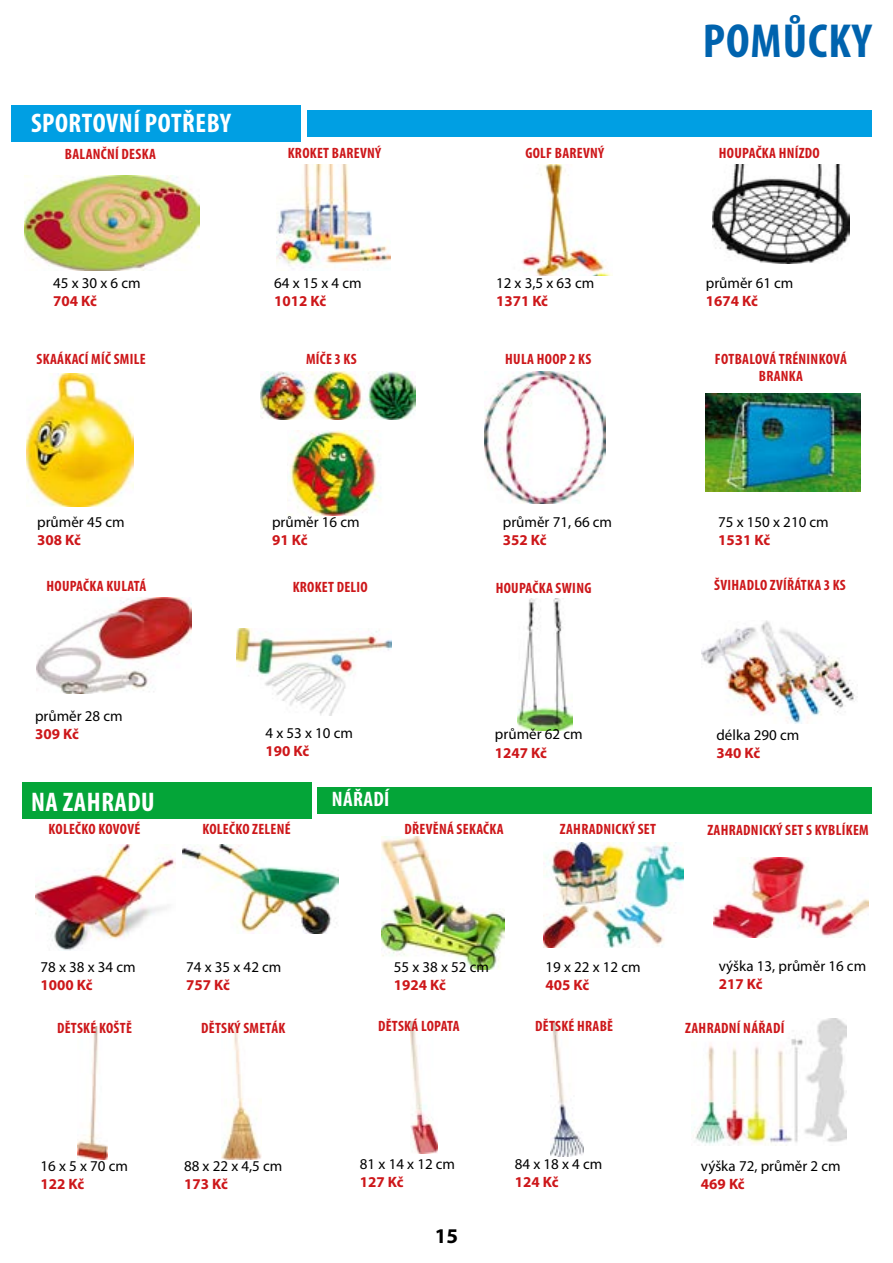
<style>
.page{position:relative;width:893px;height:1263px;background:#fff}
.page>*{position:absolute;margin:0;border:0;box-sizing:border-box;transform-origin:0 0}
.t1{font:700 condensed 48px "Myriad Pro";letter-spacing:.02em;color:#0063ae}
.t2{font:700 condensed 27px "Myriad Pro";letter-spacing:.02em;color:#fff}
.t3{font:700 condensed 21px "Myriad Pro";letter-spacing:.02em;color:#fff}
.t4{font:700 21px "Myriad Pro";color:#000}
.t5{font:700 condensed 15px/16.5px "Myriad Pro";letter-spacing:.02em;color:#cd171a;text-align:center}
.t6{font:15px "Myriad Pro";color:#000}
.t7{font:700 15px "Myriad Pro";color:#cd171a}
</style>
<div class="page">
<img style="left:381px;top:836px;width:124px;height:134px">
<div style="left:317px;top:787px;width:555px;height:26px;background:#04a538"></div>
<div style="left:12px;top:105px;width:289px;height:36px;background:#009fe3"></div>
<div style="left:22px;top:782px;width:289px;height:37px;background:#04a538"></div>
<img style="left:27px;top:374px;width:107px;height:132px">
<img style="left:36px;top:597px;width:155px;height:97px">
<img style="left:276px;top:164px;width:114px;height:105px">
<img style="left:521px;top:164px;width:91px;height:111px">
<img style="left:260px;top:372px;width:156px;height:48px">
<img style="left:287px;top:430px;width:94px;height:86px">
<img style="left:485px;top:372px;width:120px;height:132px">
<img style="left:713px;top:164px;width:136px;height:99px">
<img style="left:705px;top:393px;width:156px;height:98px">
<img style="left:702px;top:620px;width:153px;height:104px">
<img style="left:25px;top:176px;width:174px;height:94px">
<img style="left:36px;top:845px;width:140px;height:105px">
<img style="left:78px;top:1027px;width:29px;height:132px">
<img style="left:551px;top:1024px;width:33px;height:132px">
<img style="left:221px;top:1027px;width:40px;height:132px">
<img style="left:410px;top:1021px;width:27px;height:132px">
<img style="left:714px;top:858px;width:155px;height:80px">
<img style="left:544px;top:843px;width:139px;height:105px">
<img style="left:691px;top:1018px;width:155px;height:128px">
<img style="left:183px;top:845px;width:155px;height:89px">
<img style="left:236px;top:629px;width:156px;height:86px">
<img style="left:517px;top:598px;width:55px;height:133px">
<div style="left:307px;top:111px;width:565px;height:26px;background:#009fe3"></div>
<h1 class="t1" style="left:703px;top:15px;width:170px">POMŮCKY</h1>
<h2 class="t2" style="left:31px;top:108px;width:202px">SPORTOVNÍ POTŘEBY</h2>
<p class="t5" style="left:65px;top:145px;width:92px">BALANČNÍ DESKA</p>
<p class="t5" style="left:288px;top:145px;width:95px">KROKET BAREVNÝ</p>
<p class="t5" style="left:525px;top:145px;width:80px">GOLF BAREVNÝ</p>
<p class="t5" style="left:719px;top:145px;width:102px">HOUPAČKA HNÍZDO</p>
<p class="t6" style="left:53px;top:274px;width:89px">45 x 30 x 6 cm</p>
<p class="t7" style="left:53px;top:292px;width:45px">704 Kč</p>
<p class="t6" style="left:274px;top:274px;width:89px">64 x 15 x 4 cm</p>
<p class="t7" style="left:274px;top:292px;width:54px">1012 Kč</p>
<p class="t6" style="left:496px;top:274px;width:100px">12 x 3,5 x 63 cm</p>
<p class="t7" style="left:496px;top:292px;width:54px">1371 Kč</p>
<p class="t6" style="left:706px;top:274px;width:89px">průměr 61 cm</p>
<p class="t7" style="left:706px;top:292px;width:54px">1674 Kč</p>
<p class="t5" style="left:36px;top:351px;width:111px">SKAÁKACÍ MÍČ SMILE</p>
<p class="t5" style="left:306px;top:351px;width:52px">MÍČE 3 KS</p>
<p class="t5" style="left:505px;top:351px;width:87px">HULA HOOP 2 KS</p>
<p class="t5" style="left:715px;top:351px;width:133px">FOTBALOVÁ TRÉNINKOVÁ<br>BRANKA</p>
<p class="t6" style="left:37px;top:514px;width:89px">průměr 45 cm</p>
<p class="t7" style="left:37px;top:531px;width:45px">308 Kč</p>
<p class="t6" style="left:272px;top:514px;width:89px">průměr 16 cm</p>
<p class="t7" style="left:272px;top:531px;width:37px">91 Kč</p>
<p class="t6" style="left:503px;top:514px;width:111px">průměr 71, 66 cm</p>
<p class="t7" style="left:503px;top:531px;width:45px">352 Kč</p>
<p class="t6" style="left:718px;top:514px;width:112px">75 x 150 x 210 cm</p>
<p class="t7" style="left:718px;top:531px;width:54px">1531 Kč</p>
<p class="t5" style="left:46px;top:578px;width:101px">HOUPAČKA KULATÁ</p>
<p class="t5" style="left:714px;top:577px;width:133px">ŠVIHADLO ZVÍŘÁTKA 3 KS</p>
<p class="t5" style="left:293px;top:579px;width:77px">KROKET DELIO</p>
<p class="t5" style="left:496px;top:580px;width:97px">HOUPAČKA SWING</p>
<p class="t6" style="left:35px;top:708px;width:89px">průměr 28 cm</p>
<p class="t7" style="left:35px;top:725px;width:45px">309 Kč</p>
<p class="t6" style="left:716px;top:727px;width:84px">délka 290 cm</p>
<p class="t7" style="left:716px;top:745px;width:45px">340 Kč</p>
<p class="t6" style="left:266px;top:725px;width:89px">4 x 53 x 10 cm</p>
<p class="t7" style="left:266px;top:743px;width:45px">190 Kč</p>
<p class="t6" style="left:495px;top:726px;width:89px">průměr 62 cm</p>
<p class="t7" style="left:495px;top:744px;width:54px">1247 Kč</p>
<h2 class="t2" style="left:31px;top:787px;width:125px">NA ZAHRADU</h2>
<p class="t5" style="left:49px;top:821px;width:93px">KOLEČKO KOVOVÉ</p>
<h3 class="t3" style="left:332px;top:787px;width:59px">NÁŘADÍ</h3>
<p class="t5" style="left:202px;top:821px;width:90px">KOLEČKO ZELENÉ</p>
<p class="t5" style="left:404px;top:821px;width:101px">DŘEVĚNÁ SEKAČKA</p>
<p class="t5" style="left:560px;top:821px;width:98px">ZAHRADNICKÝ SET</p>
<p class="t5" style="left:707px;top:822px;width:163px">ZAHRADNICKÝ SET S KYBLÍKEM</p>
<p class="t6" style="left:41px;top:959px;width:97px">78 x 38 x 34 cm</p>
<p class="t7" style="left:41px;top:977px;width:54px">1000 Kč</p>
<p class="t6" style="left:186px;top:959px;width:97px">74 x 35 x 42 cm</p>
<p class="t7" style="left:186px;top:977px;width:45px">757 Kč</p>
<p class="t6" style="left:394px;top:959px;width:97px">55 x 38 x 52 cm</p>
<p class="t7" style="left:394px;top:977px;width:54px">1924 Kč</p>
<p class="t6" style="left:545px;top:959px;width:97px">19 x 22 x 12 cm</p>
<p class="t7" style="left:545px;top:977px;width:45px">405 Kč</p>
<p class="t6" style="left:719px;top:958px;width:149px">výška 13, průměr 16 cm</p>
<p class="t7" style="left:719px;top:976px;width:45px">217 Kč</p>
<p class="t5" style="left:57px;top:1020px;width:76px">DĚTSKÉ KOŠTĚ</p>
<p class="t5" style="left:201px;top:1020px;width:86px">DĚTSKÝ SMETÁK</p>
<p class="t5" style="left:378px;top:1018px;width:83px">DĚTSKÁ LOPATA</p>
<p class="t5" style="left:535px;top:1018px;width:79px">DĚTSKÉ HRABĚ</p>
<p class="t5" style="left:685px;top:1020px;width:101px">ZAHRADNÍ NÁŘADÍ</p>
<p class="t6" style="left:41px;top:1158px;width:89px">16 x 5 x 70 cm</p>
<p class="t7" style="left:41px;top:1176px;width:45px">122 Kč</p>
<p class="t6" style="left:184px;top:1158px;width:100px">88 x 22 x 4,5 cm</p>
<p class="t7" style="left:184px;top:1176px;width:45px">173 Kč</p>
<p class="t6" style="left:360px;top:1156px;width:97px">81 x 14 x 12 cm</p>
<p class="t7" style="left:360px;top:1173px;width:45px">127 Kč</p>
<p class="t6" style="left:515px;top:1156px;width:89px">84 x 18 x 4 cm</p>
<p class="t7" style="left:515px;top:1173px;width:45px">124 Kč</p>
<p class="t6" style="left:701px;top:1158px;width:141px">výška 72, průměr 2 cm</p>
<p class="t7" style="left:701px;top:1176px;width:45px">469 Kč</p>
<h3 class="t4" style="left:435px;top:1224px;width:25px">15</h3>
</div>
